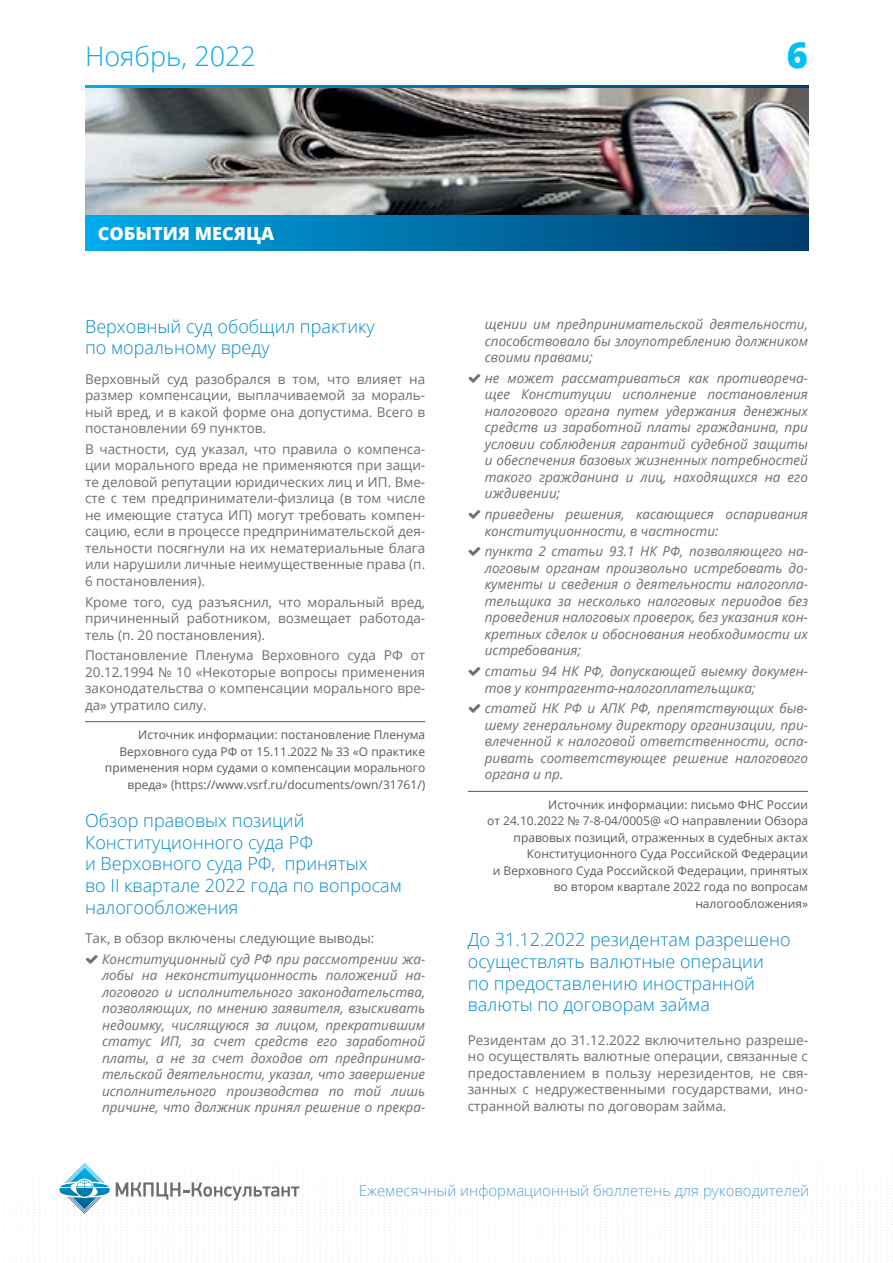
<style>
.page{position:relative;width:893px;height:1263px;background:#fff}
.page>*{position:absolute;margin:0;border:0;box-sizing:border-box;transform-origin:0 0}
.t1{font:800 36px "Open Sans";color:#00c0f3}
.t2{font:300 27px "Open Sans";color:#00aeef}
.t3{font:300 18px/21.6px "Open Sans";color:#008ace}
.t4{font:800 18px "Open Sans";color:#fff}
.t5{font:300 15px "Open Sans";color:#53a3da}
.t6{font:italic 13.5px/16.5px "Open Sans";color:#6d6e70;text-align:justify}
.t7{font:13.5px/16.5px "Open Sans";color:#6d6e70;text-align:justify}
.t8{font:12px/16.5px "Open Sans";color:#58595b;text-align:right}
</style>
<div class="page">
<img style="left:103px;top:1236px;width:159px;height:1px">
<img style="left:27px;top:1221px;width:171px;height:1px">
<img style="left:4px;top:1203px;width:463px;height:4px">
<img style="left:59px;top:1188px;width:402px;height:4px">
<img style="left:512px;top:1247px;width:381px;height:4px">
<img style="left:477px;top:1230px;width:416px;height:4px">
<img style="left:524px;top:1215px;width:159px;height:1px">
<img style="left:600px;top:1197px;width:165px;height:1px">
<img style="left:85px;top:87px;width:723px;height:128px">
<svg style="left:85px;top:85px;width:723px;height:2px"></svg>
<svg style="left:85px;top:215px;width:723px;height:2px"></svg>
<div style="left:85px;top:217px;width:723px;height:33px;background:linear-gradient(to right,#00a8e8,#003a6b)"></div>
<svg style="left:116px;top:1182px;width:183px;height:19px"></svg>
<svg style="left:60px;top:1163px;width:50px;height:51px"></svg>
<hr style="left:85px;top:721px;width:340px;height:1px;background:#58595b">
<hr style="left:468px;top:791px;width:340px;height:1px;background:#58595b">
<h2 class="t2" style="left:85px;top:38px;width:172px">Ноябрь, 2022</h2>
<h1 class="t1" style="left:787px;top:29px;width:23px">6</h1>
<h3 class="t4" style="left:98px;top:221px;width:178px">СОБЫТИЯ МЕСЯЦА</h3>
<h3 class="t3" style="left:85px;top:315px;width:291px">Верховный суд обобщил практику по моральному вреду</h3>
<p class="t7" style="left:85px;top:370px;width:342px">Верховный суд разобрался в том, что влияет на размер компенсации, выплачиваемой за мораль&shy;ный вред, и в какой форме она допустима. Всего в постановлении 69 пунктов.</p>
<p class="t7" style="left:85px;top:440px;width:342px">В частности, суд указал, что правила о компенса&shy;ции морального вреда не применяются при защи&shy;те деловой репутации юридических лиц и ИП. Вме&shy;сте с тем предприниматели-физлица (в том числе не имеющие статуса ИП) могут требовать компен&shy;сацию, если в процессе предпринимательской дея&shy;тельности посягнули на их нематериальные блага или нарушили личные неимущественные права (п.<br>6 постановления).</p>
<p class="t7" style="left:85px;top:593px;width:342px">Кроме того, суд разъяснил, что моральный вред, причиненный работником, возмещает работода&shy;тель (п. 20 постановления).</p>
<p class="t7" style="left:85px;top:647px;width:342px">Постановление Пленума Верховного суда РФ от 20.12.1994 № 10 «Некоторые вопросы применения законодательства о компенсации морального вре&shy;да» утратило силу.</p>
<p class="t8" style="left:105px;top:726px;width:322px">Источник информации: постановление Пленума Верховного суда РФ от 15.11.2022 № 33 «О практике применения норм судами о компенсации морального вреда» (https://www.vsrf.ru/documents/own/31761/)</p>
<h3 class="t3" style="left:85px;top:809px;width:318px">Обзор правовых позиций<br>Конституционного суда РФ<br>и Верховного суда РФ, принятых<br>во II квартале 2022 года по вопросам налогообложения</h3>
<p class="t7" style="left:85px;top:929px;width:291px">Так, в обзор включены следующие выводы:</p>
<p class="t6" style="left:102px;top:950px;width:325px">Конституционный суд РФ при рассмотрении жа&shy;лобы на неконституционность положений на&shy;логового и исполнительного законодательства, позволяющих, по мнению заявителя, взыскивать недоимку, числящуюся за лицом, прекратившим статус ИП, за счет средств его заработной платы, а не за счет доходов от предпринима&shy;тельской деятельности, указал, что завершение исполнительного производства по той лишь причине, что должник принял решение о прекра-</p>
<p class="t6" style="left:485px;top:316px;width:325px">щении им предпринимательской деятельности, способствовало бы злоупотреблению должником своими правами;</p>
<p class="t6" style="left:485px;top:369px;width:325px">не может рассматриваться как противореча&shy;щее Конституции исполнение постановления налогового органа путем удержания денежных средств из заработной платы гражданина, при условии соблюдения гарантий судебной защиты и обеспечения базовых жизненных потребностей такого гражданина и лиц, находящихся на его иждивении;</p>
<p class="t6" style="left:485px;top:506px;width:325px">приведены решения, касающиеся оспаривания конституционности, в частности:</p>
<p class="t6" style="left:485px;top:543px;width:325px">пункта 2 статьи 93.1 НК РФ, позволяющего на&shy;логовым органам произвольно истребовать до&shy;кументы и сведения о деятельности налогопла&shy;тельщика за несколько налоговых периодов без проведения налоговых проверок, без указания кон&shy;кретных сделок и обоснования необходимости их истребования;</p>
<p class="t6" style="left:485px;top:663px;width:325px">статьи 94 НК РФ, допускающей выемку докумен&shy;тов у контрагента-налогоплательщика;</p>
<p class="t6" style="left:485px;top:700px;width:325px">статей НК РФ и АПК РФ, препятствующих быв&shy;шему генеральному директору организации, при&shy;влеченной к налоговой ответственности, оспа&shy;ривать соответствующее решение налогового органа и пр.</p>
<p class="t8" style="left:487px;top:796px;width:322px">Источник информации: письмо ФНС России<br>от 24.10.2022 № 7-8-04/0005@ «О направлении Обзора правовых позиций, отраженных в судебных актах Конституционного Суда Российской Федерации<br>и Верховного Суда Российской Федерации, принятых во втором квартале 2022 года по вопросам налогообложения»</p>
<h3 class="t3" style="left:468px;top:929px;width:324px">До 31.12.2022 резидентам разрешено осуществлять валютные операции<br>по предоставлению иностранной валюты по договорам займа</h3>
<p class="t7" style="left:468px;top:1031px;width:342px">Резидентам до 31.12.2022 включительно разреше&shy;но осуществлять валютные операции, связанные с предоставлением в пользу нерезидентов, не свя&shy;занных с недружественными государствами, ино&shy;странной валюты по договорам займа.</p>
<p class="t5" style="left:359px;top:1180px;width:452px">Ежемесячный информационный бюллетень для руководителей</p>
</div>
